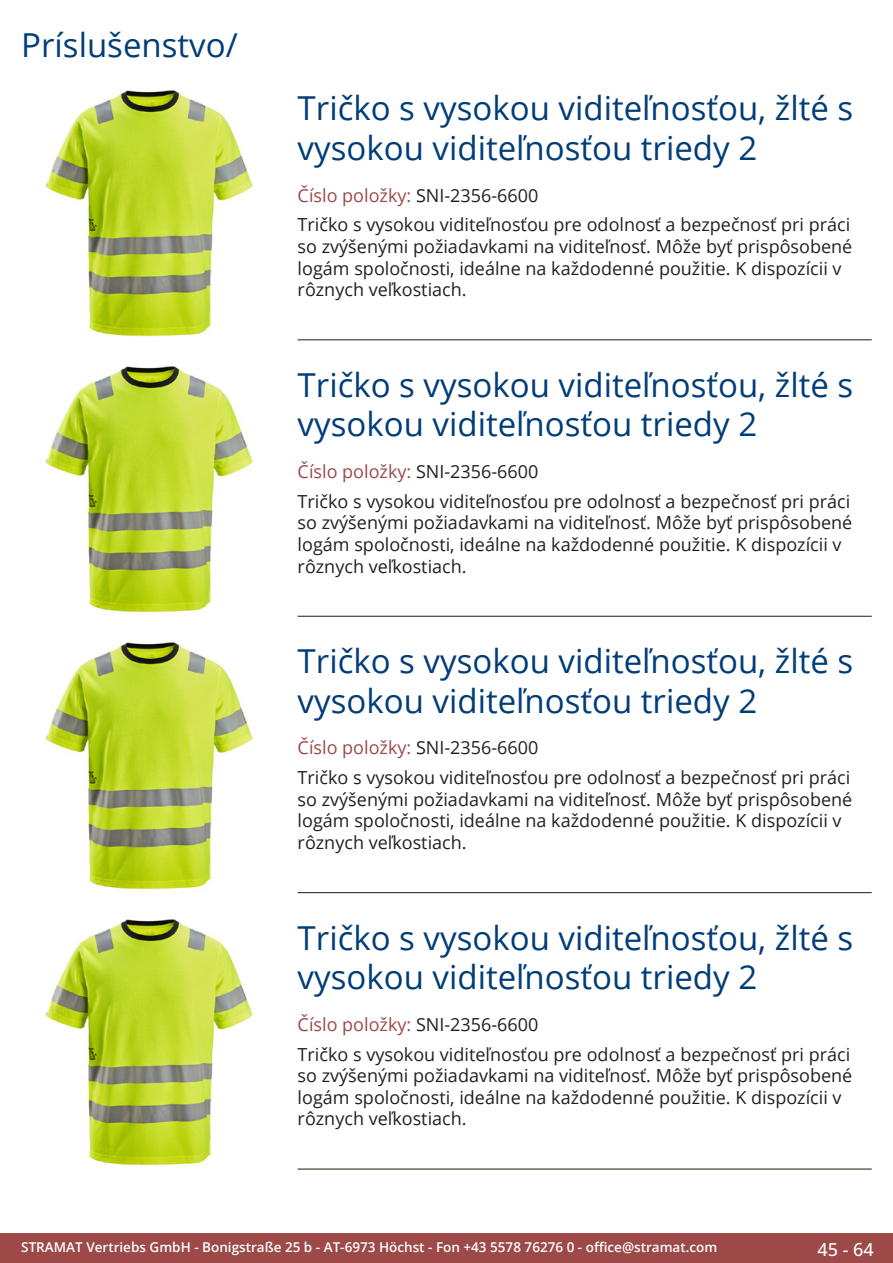
<style>
.page{position:relative;width:893px;height:1263px;background:#fff}
.page>*{position:absolute;margin:0;border:0;box-sizing:border-box;transform-origin:0 0}
.Produkttitel{font:33px/39.6px "Open Sans";color:#003d78}
.RastTitel{font:33px "Open Sans";color:#003d78}
.Beschreibung_Text{font:18px/21.6px "Open Sans";color:#231f20}
.TechDaten_Überschrif{font:18px "Open Sans";color:#9c4948}
.t1{font:500 18px "Open Sans";color:#fff}
.t2{font:600 13.5px "Open Sans";color:#fff}
.s1{color:#231f20}
</style>
<div class="page">
<div style="left:0;top:1233px;width:893px;height:30px;background:#9c4948"></div>
<hr style="left:298px;top:340px;width:574px;height:1px;background:#201d08">
<hr style="left:298px;top:616px;width:574px;height:1px;background:#201d08">
<hr style="left:298px;top:892px;width:574px;height:1px;background:#201d08">
<hr style="left:298px;top:1169px;width:574px;height:1px;background:#201d08">
<img style="left:45px;top:90px;width:208px;height:247px">
<img style="left:45px;top:366px;width:208px;height:247px">
<img style="left:45px;top:642px;width:208px;height:248px">
<img style="left:45px;top:919px;width:208px;height:247px">
<p class="RastTitel" style="left:21px;top:22px;width:218px">Príslušenstvo/</p>
<p class="Produkttitel" style="left:298px;top:88px;width:557px">Tričko s vysokou viditeľnosťou, žlté s vysokou viditeľnosťou triedy 2</p>
<p class="TechDaten_Überschrif" style="left:298px;top:183px;width:242px">Číslo položky: <span class="s1">SNI-2356-6600</span></p>
<p class="Beschreibung_Text" style="left:298px;top:214px;width:556px">Tričko s vysokou viditeľnosťou pre odolnosť a bezpečnosť pri práci so zvýšenými požiadavkami na viditeľnosť. Môže byť prispôsobené logám spoločnosti, ideálne na každodenné použitie. K dispozícii v rôznych veľkostiach.</p>
<p class="Produkttitel" style="left:298px;top:364px;width:557px">Tričko s vysokou viditeľnosťou, žlté s vysokou viditeľnosťou triedy 2</p>
<p class="TechDaten_Überschrif" style="left:298px;top:459px;width:242px">Číslo položky: <span class="s1">SNI-2356-6600</span></p>
<p class="Beschreibung_Text" style="left:298px;top:490px;width:556px">Tričko s vysokou viditeľnosťou pre odolnosť a bezpečnosť pri práci so zvýšenými požiadavkami na viditeľnosť. Môže byť prispôsobené logám spoločnosti, ideálne na každodenné použitie. K dispozícii v rôznych veľkostiach.</p>
<p class="Produkttitel" style="left:298px;top:640px;width:557px">Tričko s vysokou viditeľnosťou, žlté s vysokou viditeľnosťou triedy 2</p>
<p class="TechDaten_Überschrif" style="left:298px;top:735px;width:242px">Číslo položky: <span class="s1">SNI-2356-6600</span></p>
<p class="Beschreibung_Text" style="left:298px;top:766px;width:556px">Tričko s vysokou viditeľnosťou pre odolnosť a bezpečnosť pri práci so zvýšenými požiadavkami na viditeľnosť. Môže byť prispôsobené logám spoločnosti, ideálne na každodenné použitie. K dispozícii v rôznych veľkostiach.</p>
<p class="Produkttitel" style="left:298px;top:917px;width:557px">Tričko s vysokou viditeľnosťou, žlté s vysokou viditeľnosťou triedy 2</p>
<p class="TechDaten_Überschrif" style="left:298px;top:1012px;width:242px">Číslo položky: <span class="s1">SNI-2356-6600</span></p>
<p class="Beschreibung_Text" style="left:298px;top:1043px;width:556px">Tričko s vysokou viditeľnosťou pre odolnosť a bezpečnosť pri práci so zvýšenými požiadavkami na viditeľnosť. Môže byť prispôsobené logám spoločnosti, ideálne na každodenné použitie. K dispozícii v rôznych veľkostiach.</p>
<p class="t2" style="left:21px;top:1238px;width:698px">STRAMAT Vertriebs GmbH - Bonigstraße 25 b - AT-6973 Höchst - Fon +43 5578 76276 0 - office@stramat.com</p>
<p class="t1" style="left:817px;top:1237px;width:58px">45 - 64</p>
</div>
